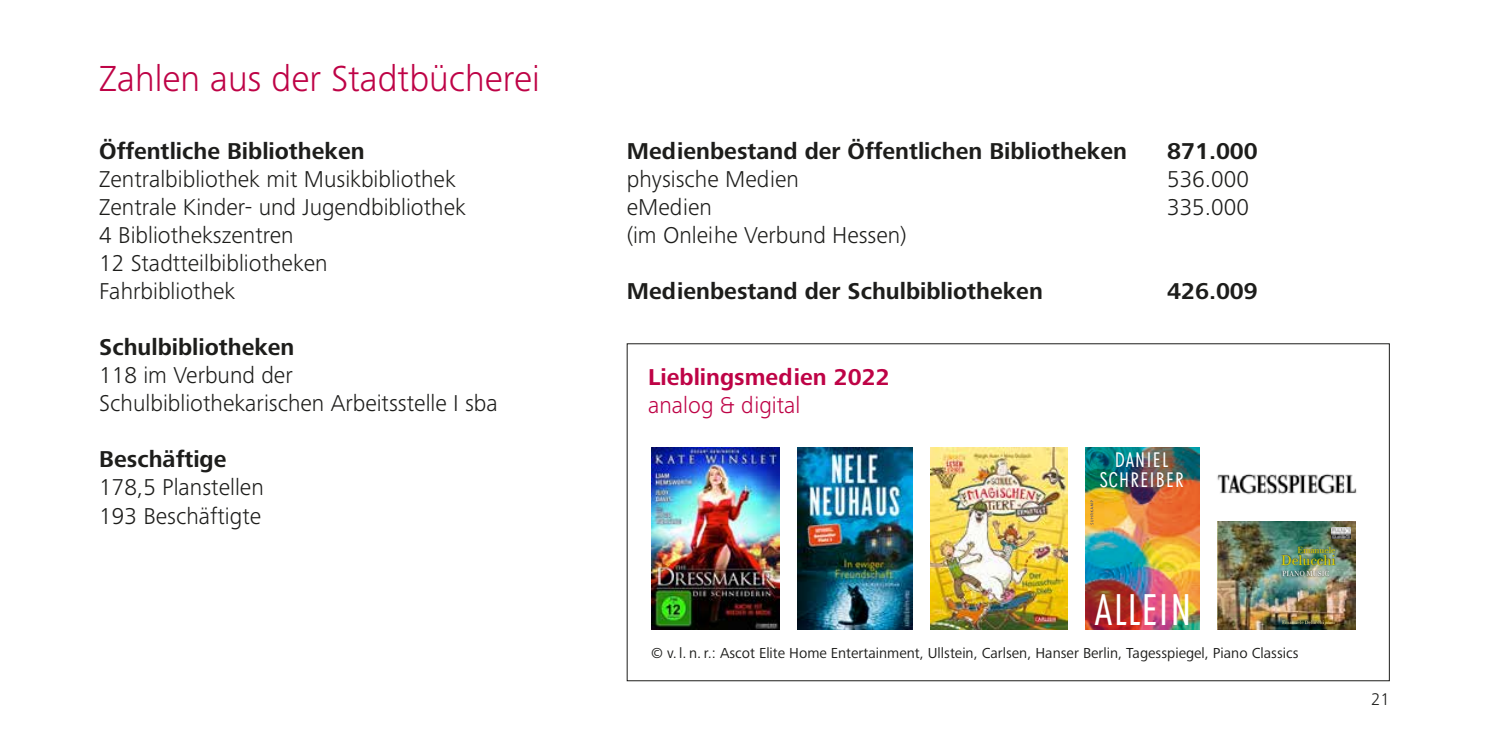
<style>
.page{position:relative;width:1489px;height:745px;background:#fff}
.page>*{position:absolute;margin:0;border:0;box-sizing:border-box;transform-origin:0 0}
.t1{font:condensed 42.75px "Super Grotesk B";letter-spacing:.045em;color:#fff}
.t2{font:300 37.5px "Frutiger Next Pro";color:#be0346}
.t3{font:300 23.75px/28px "Frutiger Next Pro";color:#1d1d1b}
.t4{font:700 23.75px "Frutiger Next Pro";color:#1d1d1b}
.t5{font:700 23.75px "Frutiger Next Pro";color:#be0346}
.t6{font:300 23.75px "Frutiger Next Pro";color:#be0346}
.t7{font:condensed 20.25px/19px "Super Grotesk B";letter-spacing:.1em;color:#fff;text-align:center}
.t8{font:300 17.5px "Frutiger Next Pro";color:#1d1d1b}
.t9{font:15px "Frutiger Next Pro";color:#1d1d1b}
.t10{font:14px "Bodoni Twelve ITCTT Book";color:#e0d400}
.t11{font:8.75px "Bodoni Twelve ITCTT Book";color:#e0d400}
.t12{font:7.25px "Bodoni Twelve ITCTT Book";color:#fff}
.t13{font:5px "Bodoni Twelve ITCTT Book";letter-spacing:.005em;color:#fff7b2}
.s1{font-style:italic;font-size:4px}
</style>
<div class="page">
<img style="left:1217px;top:473px;width:140px;height:22px">
<img style="left:651px;top:447px;width:128px;height:182px">
<img style="left:797px;top:447px;width:115px;height:182px">
<img style="left:930px;top:447px;width:137px;height:182px">
<img style="left:1217px;top:521px;width:138px;height:108px">
<img style="left:1331px;top:526px;width:18px;height:12px">
<svg style="left:1280px;top:553px;width:56px;height:13px"></svg>
<svg style="left:1296px;top:545px;width:40px;height:9px"></svg>
<svg style="left:1280px;top:569px;width:50px;height:8px"></svg>
<img style="left:1085px;top:447px;width:113px;height:182px">
<svg style="left:1090px;top:500px;width:3px;height:24px"></svg>
<h2 class="t2" style="left:99px;top:57px;width:442px">Zahlen aus der Stadtbücherei</h2>
<p class="t4" style="left:99px;top:137px;width:267px">Öffentliche Bibliotheken</p>
<p class="t3" style="left:99px;top:165px;width:368px">Zentralbibliothek mit Musikbibliothek<br>Zentrale Kinder- und Jugendbibliothek<br>4 Bibliothekszentren<br>12 Stadtteilbibliotheken<br>Fahrbibliothek</p>
<p class="t4" style="left:99px;top:333px;width:197px">Schulbibliotheken</p>
<p class="t3" style="left:99px;top:361px;width:400px">118 im Verbund der<br>Schulbibliothekarischen Arbeitsstelle I sba</p>
<p class="t4" style="left:99px;top:445px;width:129px">Beschäftige</p>
<p class="t3" style="left:99px;top:473px;width:166px">178,5 Planstellen<br>193 Beschäftigte</p>
<p class="t4" style="left:626px;top:137px;width:501px">Medienbestand der Öffentlichen Bibliotheken</p>
<p class="t4" style="left:1166px;top:137px;width:92px">871.000</p>
<p class="t3" style="left:626px;top:165px;width:174px">physische Medien</p>
<p class="t3" style="left:1166px;top:165px;width:83px">536.000</p>
<p class="t3" style="left:626px;top:193px;width:87px">eMedien</p>
<p class="t3" style="left:1166px;top:193px;width:83px">335.000</p>
<p class="t3" style="left:626px;top:221px;width:281px">(im Onleihe Verbund Hessen)</p>
<p class="t4" style="left:626px;top:277px;width:417px">Medienbestand der Schulbibliotheken</p>
<p class="t4" style="left:1166px;top:277px;width:92px">426.009</p>
<p class="t5" style="left:648px;top:363px;width:243px">Lieblingsmedien 2022</p>
<p class="t6" style="left:648px;top:391px;width:154px">analog &amp; digital</p>
<p class="t7" style="left:1099px;top:450px;width:85px">DANIEL<br>SCHREIBER</p>
<p class="t11" style="left:1297px;top:544px;width:39px">Emanuele</p>
<p class="t12" style="left:1281px;top:569px;width:49px">PIANO MUSIC</p>
<p class="t10" style="left:1281px;top:551px;width:56px">Delucchi</p>
<h1 class="t1" style="left:1094px;top:585px;width:98px">ALLEIN</h1>
<p class="t9" style="left:651px;top:643px;width:649px">© v. l. n. r.: Ascot Elite Home Entertainment, Ullstein, Carlsen, Hanser Berlin, Tagesspiegel, Piano Classics</p>
<p class="t13" style="left:1281px;top:618px;width:55px">Emanuele Delucchi <span class="s1">piano</span></p>
<p class="t8" style="left:1370px;top:688px;width:20px">21</p>
</div>
